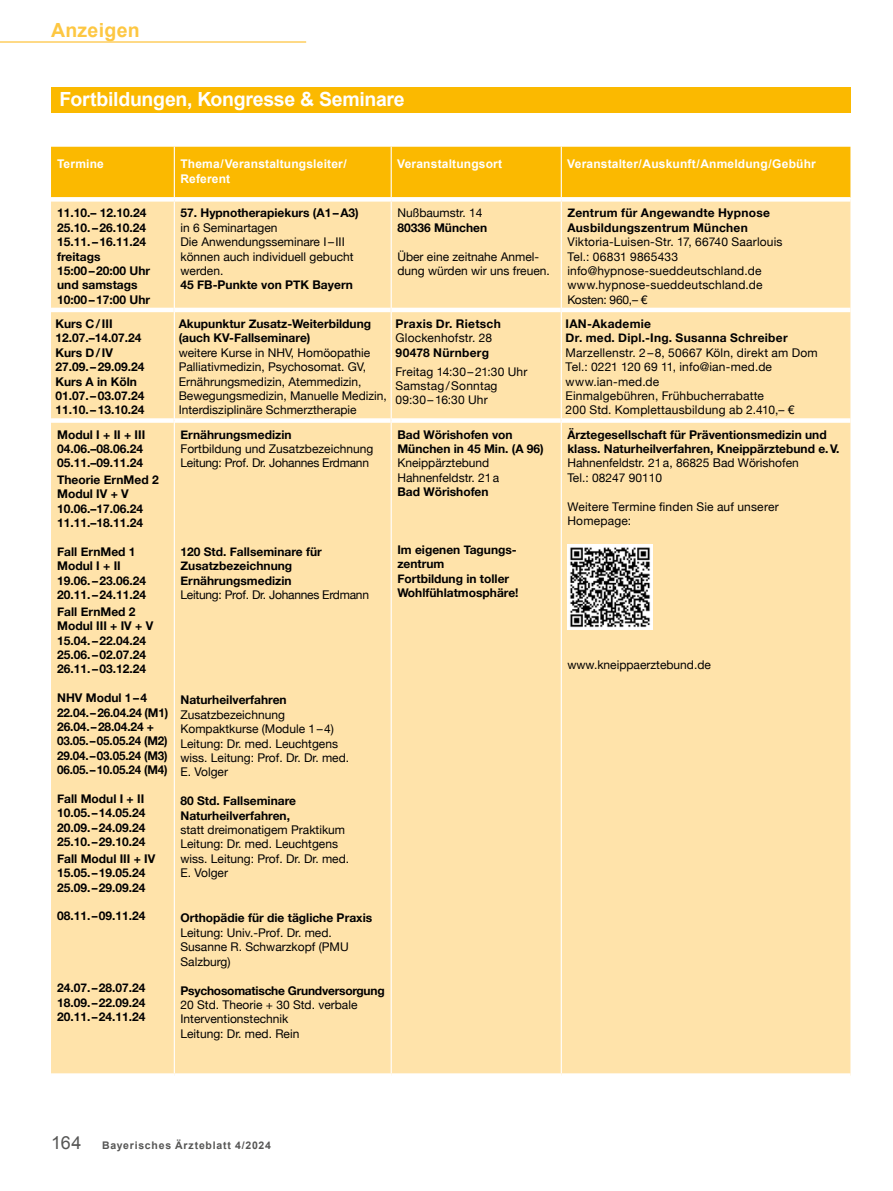
<style>
.page{position:relative;width:893px;height:1191px;background:#fff}
.page>*{position:absolute;margin:0;border:0;box-sizing:border-box;transform-origin:0 0}
.t1{font:700 19.5px "Arial";letter-spacing:-.015em;color:#fff}
.t2{font:700 19.5px "Arial";letter-spacing:.015em;color:#fdc742}
.t3{font:12px/14.4px "Helvetica Neue";color:#000}
.t4{font:700 12px/14.4px "Helvetica Neue";color:#000}
.t5{font:700 12px/14.4px "Helvetica Neue";letter-spacing:.025em;color:#000}
.t6{font:700 12px/15px "Arial";letter-spacing:.015em;color:#fff}
.t7{font:12px "Helvetica Neue";letter-spacing:-.02em;color:#000}
.t8{font:700 12px "Helvetica Neue";letter-spacing:-.02em;color:#000}
.t9{font:700 10.5px "Arial";letter-spacing:.075em;color:#565655}
.s1{font-weight:400;font-size:18px}
</style>
<div class="page">
<hr style="left:0;top:41px;width:306px;height:2px;background:#fece5f">
<div style="left:51px;top:87px;width:799px;height:26px;background:#fbb900"></div>
<div style="left:51px;top:147px;width:799px;height:50px;background:#fbb900"></div>
<hr style="left:174px;top:147px;width:1px;height:51px;background:#fff">
<hr style="left:391px;top:147px;width:1px;height:51px;background:#fff">
<hr style="left:561px;top:147px;width:1px;height:51px;background:#fff">
<div style="left:51px;top:202px;width:799px;height:871px;background:#ffe3aa"></div>
<hr style="left:51px;top:308px;width:123px;height:4px;background:#fff">
<hr style="left:175px;top:308px;width:216px;height:4px;background:#fff">
<hr style="left:392px;top:308px;width:169px;height:4px;background:#fff">
<hr style="left:562px;top:308px;width:288px;height:4px;background:#fff">
<div style="left:51px;top:418px;width:123px;height:5px;background:#fff"></div>
<div style="left:175px;top:418px;width:216px;height:5px;background:#fff"></div>
<div style="left:392px;top:418px;width:169px;height:5px;background:#fff"></div>
<div style="left:562px;top:418px;width:288px;height:5px;background:#fff"></div>
<svg style="left:51px;top:1073px;width:123px;height:1px"></svg>
<svg style="left:174px;top:1073px;width:217px;height:3px"></svg>
<svg style="left:391px;top:1073px;width:170px;height:2px"></svg>
<svg style="left:561px;top:1073px;width:289px;height:3px"></svg>
<hr style="left:174px;top:202px;width:1px;height:108px;background:#fff">
<hr style="left:391px;top:202px;width:1px;height:108px;background:#fff">
<hr style="left:561px;top:202px;width:1px;height:108px;background:#fff">
<hr style="left:174px;top:420px;width:1px;height:653px;background:#fff">
<hr style="left:391px;top:420px;width:1px;height:653px;background:#fff">
<hr style="left:561px;top:420px;width:1px;height:653px;background:#fff">
<hr style="left:174px;top:310px;width:1px;height:110px;background:#fff">
<hr style="left:391px;top:310px;width:1px;height:110px;background:#fff">
<hr style="left:561px;top:310px;width:1px;height:110px;background:#fff">
<img style="left:567px;top:544px;width:85px;height:85px">
<h1 class="t2" style="left:51px;top:17px;width:90px">Anzeigen</h1>
<h1 class="t1" style="left:60px;top:87px;width:347px">Fortbildungen, Kongresse &amp; Seminare</h1>
<p class="t6" style="left:57px;top:157px;width:48px">Termine</p>
<p class="t6" style="left:180px;top:157px;width:168px">Thema/Veranstaltungsleiter/<br>Referent</p>
<p class="t6" style="left:397px;top:157px;width:106px">Veranstaltungsort</p>
<p class="t6" style="left:567px;top:157px;width:250px">Veranstalter/Auskunft/Anmeldung/Gebühr</p>
<p class="t4" style="left:57px;top:206px;width:95px">11.10.– 12.10.24<br>25.10.–26.10.24<br>15.11.–16.11.24 freitags<br>15:00–20:00 Uhr und samstags<br>10:00–17:00 Uhr</p>
<p class="t4" style="left:180px;top:206px;width:180px">57. Hypnotherapiekurs (A1–A3)</p>
<p class="t3" style="left:397px;top:207px;width:87px">Nußbaumstr. 14</p>
<p class="t4" style="left:397px;top:221px;width:91px">80336 München</p>
<p class="t3" style="left:397px;top:250px;width:154px">Über eine zeitnahe Anmel&shy;dung würden wir uns freuen.</p>
<p class="t5" style="left:567px;top:206px;width:204px">Zentrum für Angewandte Hypnose<br>Ausbildungszentrum München</p>
<p class="t3" style="left:567px;top:235px;width:217px">Viktoria-Luisen-Str. 17, 66740 Saarlouis<br>Tel.: 06831 9865433 info@hypnose-sueddeutschland.de www.hypnose-sueddeutschland.de<br>Kosten: 960,– €</p>
<p class="t3" style="left:180px;top:221px;width:175px">in 6 Seminartagen<br>Die Anwendungsseminare I–III können auch individuell gebucht werden.</p>
<p class="t4" style="left:180px;top:278px;width:174px">45 FB-Punkte von PTK Bayern</p>
<p class="t4" style="left:55px;top:317px;width:91px">Kurs C/III<br>12.07.–14.07.24<br>Kurs D/IV<br>27.09.–29.09.24<br>Kurs A in Köln<br>01.07.–03.07.24<br>11.10.–13.10.24</p>
<p class="t4" style="left:179px;top:317px;width:194px">Akupunktur Zusatz-Weiterbildung (auch KV-Fallseminare)</p>
<p class="t3" style="left:179px;top:346px;width:210px">weitere Kurse in NHV, Homöopathie Palliativmedizin, Psychosomat. GV, Ernährungsmedizin, Atemmedizin, Bewegungsmedizin, Manuelle Medizin, Interdisziplinäre Schmerztherapie</p>
<p class="t4" style="left:57px;top:427px;width:90px">Modul I + II + III<br>04.06.–08.06.24<br>05.11.–09.11.24</p>
<p class="t4" style="left:57px;top:473px;width:103px">Theorie ErnMed 2<br>Modul IV + V<br>10.06.–17.06.24<br>11.11.–18.11.24</p>
<p class="t4" style="left:57px;top:545px;width:91px">Fall ErnMed 1<br>Modul I + II<br>19.06.–23.06.24<br>20.11.–24.11.24</p>
<p class="t4" style="left:57px;top:604px;width:98px">Fall ErnMed 2<br>Modul III + IV + V<br>15.04.–22.04.24<br>25.06.–02.07.24<br>26.11.–03.12.24</p>
<p class="t4" style="left:57px;top:691px;width:113px">NHV Modul 1–4<br>22.04.–26.04.24 (M1)<br>26.04.–28.04.24 +<br>03.05.–05.05.24 (M2)<br>29.04.–03.05.24 (M3)<br>06.05.–10.05.24 (M4)</p>
<p class="t4" style="left:57px;top:792px;width:90px;text-align:justify">Fall Modul I + II 10.05.–14.05.24<br>20.09.–24.09.24<br>25.10.–29.10.24</p>
<p class="t4" style="left:57px;top:851px;width:100px">Fall Modul III + IV<br>15.05.–19.05.24<br>25.09.–29.09.24</p>
<p class="t4" style="left:57px;top:909px;width:90px">08.11.–09.11.24</p>
<p class="t4" style="left:57px;top:981px;width:90px;text-align:justify">24.07.–28.07.24<br>18.09.–22.09.24<br>20.11.–24.11.24</p>
<p class="t4" style="left:180px;top:427px;width:113px">Ernährungsmedizin</p>
<p class="t3" style="left:180px;top:442px;width:194px">Fortbildung und Zusatzbezeichnung<br>Leitung: Prof. Dr. Johannes Erdmann</p>
<p class="t4" style="left:180px;top:545px;width:143px">120 Std. Fallseminare für<br>Zusatzbezeichnung<br>Ernährungsmedizin</p>
<p class="t7" style="left:180px;top:586px;width:190px">Leitung: Prof. Dr. Johannes Erdmann</p>
<p class="t4" style="left:180px;top:693px;width:108px">Naturheilverfahren</p>
<p class="t3" style="left:180px;top:708px;width:170px">Zusatzbezeichnung<br>Kompaktkurse (Module 1–4)<br>Leitung: Dr. med. Leuchtgens wiss. Leitung: Prof. Dr. Dr. med.<br>E. Volger</p>
<p class="t4" style="left:180px;top:794px;width:117px">80 Std. Fallseminare<br>Naturheilverfahren,</p>
<p class="t3" style="left:180px;top:823px;width:170px">statt dreimonatigem Praktikum<br>Leitung: Dr. med. Leuchtgens wiss. Leitung: Prof. Dr. Dr. med.<br>E. Volger</p>
<p class="t4" style="left:180px;top:911px;width:193px">Orthopädie für die tägliche Praxis</p>
<p class="t3" style="left:180px;top:926px;width:170px">Leitung: Univ.-Prof. Dr. med.<br>Susanne R. Schwarzkopf (PMU<br>Salzburg)</p>
<p class="t8" style="left:180px;top:980px;width:206px">Psychosomatische Grundversorgung</p>
<p class="t3" style="left:180px;top:998px;width:179px">20 Std. Theorie + 30 Std. verbale<br>Interventionstechnik<br>Leitung: Dr. med. Rein</p>
<p class="t5" style="left:396px;top:317px;width:107px">Praxis Dr. Rietsch</p>
<p class="t3" style="left:396px;top:332px;width:98px">Glockenhofstr. 28</p>
<p class="t5" style="left:396px;top:346px;width:95px">90478 Nürnberg</p>
<p class="t3" style="left:396px;top:365px;width:133px">Freitag 14:30–21:30 Uhr<br>Samstag/Sonntag<br>09:30–16:30 Uhr</p>
<p class="t4" style="left:397px;top:427px;width:148px">Bad Wörishofen von<br>München in 45 Min. (A 96)</p>
<p class="t3" style="left:397px;top:456px;width:103px">Kneippärztebund<br>Hahnenfeldstr. 21a</p>
<p class="t4" style="left:397px;top:485px;width:93px">Bad Wörishofen</p>
<p class="t4" style="left:397px;top:542px;width:123px">Im eigenen Tagungs&shy;zentrum<br>Fortbildung in toller<br>Wohlfühlatmosphäre!</p>
<p class="t5" style="left:566px;top:317px;width:224px">IAN-Akademie<br>Dr. med. Dipl.-Ing. Susanna Schreiber</p>
<p class="t3" style="left:566px;top:346px;width:254px">Marzellenstr. 2–8, 50667 Köln, direkt am Dom Tel.: 0221 120 69 11, info@ian-med.de www.ian-med.de<br>Einmalgebühren, Frühbucherrabatte<br>200 Std. Komplettausbildung ab 2.410,– €</p>
<p class="t4" style="left:567px;top:427px;width:273px">Ärztegesellschaft für Präventionsmedizin und klass. Naturheilverfahren, Kneippärztebund e.V.</p>
<p class="t3" style="left:567px;top:456px;width:233px">Hahnenfeldstr. 21a, 86825 Bad Wörishofen<br>Tel.: 08247 90110</p>
<p class="t3" style="left:567px;top:500px;width:213px">Weitere Termine finden Sie auf unserer<br>Homepage:</p>
<p class="t3" style="left:567px;top:658px;width:145px">www.kneippaerztebund.de</p>
<p class="t9" style="left:51px;top:1138px;width:221px"><span class="s1">164</span> Bayerisches Ärzteblatt 4/2024</p>
</div>
